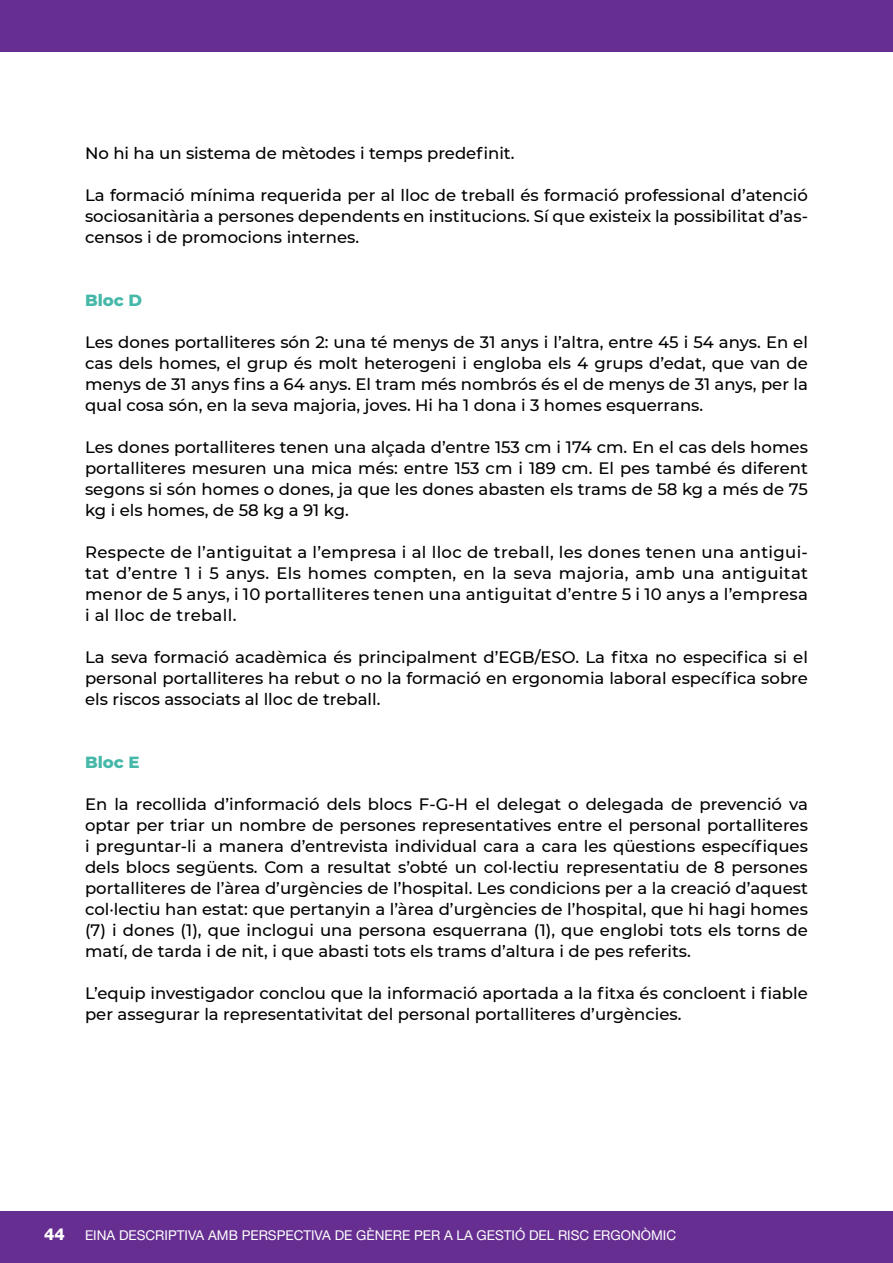
<style>
.page{position:relative;width:893px;height:1263px;background:#fff}
.page>*{position:absolute;margin:0;border:0;box-sizing:border-box;transform-origin:0 0}
.t1{font:500 16.5px/21px "Montserrat";color:#000;text-align:justify}
.t2{font:800 16.5px "Montserrat";color:#45b8a9}
.t3{font:13.5px "Helvetica Neue";color:#fff}
.s1{font-weight:800;font-size:16.5px}
</style>
<div class="page">
<div style="left:0;top:1212px;width:893px;height:51px;background:#662e91"></div>
<div style="left:0;top:0;width:893px;height:51px;background:#662e91"></div>
<p class="t1" style="left:85px;top:142px;width:431px">No hi ha un sistema de mètodes i temps predefinit.</p>
<p class="t1" style="left:85px;top:184px;width:724px">La formació mínima requerida per al lloc de treball és formació professional d’atenció sociosanitària a persones dependents en institucions. Sí que existeix la possibilitat d’as&shy;censos i de promocions internes.</p>
<p class="t2" style="left:85px;top:288px;width:59px">Bloc D</p>
<p class="t1" style="left:85px;top:331px;width:724px">Les dones portalliteres són 2: una té menys de 31 anys i l’altra, entre 45 i 54 anys. En el cas dels homes, el grup és molt heterogeni i engloba els 4 grups d’edat, que van de menys de 31 anys fins a 64 anys. El tram més nombrós és el de menys de 31 anys, per la qual cosa són, en la seva majoria, joves. Hi ha 1 dona i 3 homes esquerrans.</p>
<p class="t1" style="left:85px;top:436px;width:724px">Les dones portalliteres tenen una alçada d’entre 153 cm i 174 cm. En el cas dels homes portalliteres mesuren una mica més: entre 153 cm i 189 cm. El pes també és diferent segons si són homes o dones, ja que les dones abasten els trams de 58 kg a més de 75 kg i els homes, de 58 kg a 91 kg.</p>
<p class="t1" style="left:85px;top:541px;width:724px">Respecte de l’antiguitat a l’empresa i al lloc de treball, les dones tenen una antigui&shy;tat d’entre 1 i 5 anys. Els homes compten, en la seva majoria, amb una antiguitat menor de 5 anys, i 10 portalliteres tenen una antiguitat d’entre 5 i 10 anys a l’empresa i al lloc de treball.</p>
<p class="t1" style="left:85px;top:646px;width:724px">La seva formació acadèmica és principalment d’EGB/ESO. La fitxa no especifica si el personal portalliteres ha rebut o no la formació en ergonomia laboral específica sobre els riscos associats al lloc de treball.</p>
<p class="t2" style="left:85px;top:750px;width:56px">Bloc E</p>
<p class="t1" style="left:85px;top:793px;width:724px">En la recollida d’informació dels blocs F-G-H el delegat o delegada de prevenció va optar per triar un nombre de persones representatives entre el personal portalliteres i preguntar-li a manera d’entrevista individual cara a cara les qüestions específiques dels blocs següents. Com a resultat s’obté un col·lectiu representatiu de 8 persones portalliteres de l’àrea d’urgències de l’hospital. Les condicions per a la creació d’aquest col·lectiu han estat: que pertanyin a l’àrea d’urgències de l’hospital, que hi hagi homes (7) i dones (1), que inclogui una persona esquerrana (1), que englobi tots els torns de matí, de tarda i de nit, i que abasti tots els trams d’altura i de pes referits.</p>
<p class="t1" style="left:85px;top:982px;width:724px">L’equip investigador conclou que la informació aportada a la fitxa és concloent i fiable per assegurar la representativitat del personal portalliteres d’urgències.</p>
<p class="t3" style="left:44px;top:1227px;width:633px"><span class="s1">44</span> EINA DESCRIPTIVA AMB PERSPECTIVA DE GÈNERE PER A LA GESTIÓ DEL RISC ERGONÒMIC</p>
</div>
